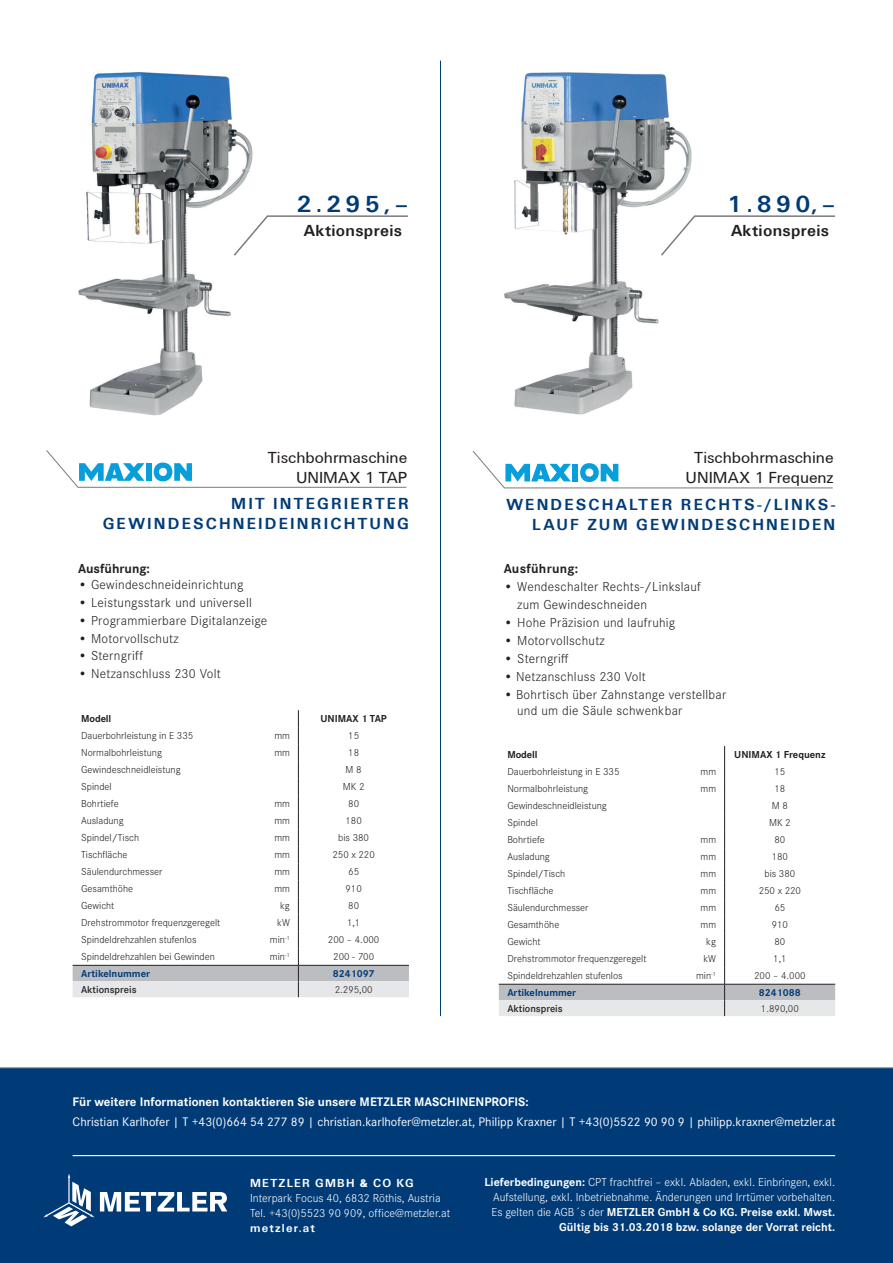
<style>
.page{position:relative;width:893px;height:1263px;background:#fff}
.page>*{position:absolute;margin:0;border:0;box-sizing:border-box;transform-origin:0 0}
.t1{font:700 24px "H+K Type";letter-spacing:.18em;color:#013b77}
.t2{font:700 16.5px/19.8px "H+K Type";letter-spacing:.13em;color:#013b77;text-align:right}
.t3{font:16.5px/19.8px "H+K Type";color:#231f20;text-align:center}
.t4{font:700 16.5px "H+K Type";letter-spacing:.02em;color:#231f20}
.t5{font:300 13.5px/18px "Corporate S Pro";letter-spacing:.02em;color:#231f20}
.t6{font:700 13.5px "Corporate S Pro";letter-spacing:.005em;color:#231f20}
.t7{font:12.9px "Corporate S Pro";color:#fff}
.t8{font:700 12.9px "Corporate S Pro";color:#fff}
.t9{font:300 12px/15px "Corporate S Pro";color:#fff;text-align:right}
.t10{font:700 12px "H+K Type";letter-spacing:.1em;color:#fff}
.t11{font:300 10.5px "Corporate S Pro";color:#231f20}
.t12{font:700 10.5px "Corporate S Pro";color:#013b77}
.t13{font:700 10.5px "Corporate S Pro";color:#231f20}
.t14{font:600 10.5px "Corporate S Pro";color:#231f20}
.s1{font-weight:700}
.s2{font-family:"Corporate S";font-weight:800}
</style>
<div class="page">
<img style="left:504px;top:72px;width:188px;height:342px">
<div style="left:0;top:1067px;width:893px;height:196px;background:#013b77"></div>
<hr style="left:440px;top:61px;width:1px;height:955px;background:#013b77">
<svg style="left:472px;top:451px;width:361px;height:38px"></svg>
<div style="left:573px;top:464px;width:5px;height:17px;background:#069edb"></div>
<svg style="left:46px;top:450px;width:361px;height:38px"></svg>
<div style="left:146px;top:463px;width:6px;height:18px;background:#069edb"></div>
<svg style="left:73px;top:710px;width:336px;height:287px"></svg>
<svg style="left:499px;top:746px;width:336px;height:270px"></svg>
<img style="left:78px;top:72px;width:174px;height:344px">
<svg style="left:100px;top:1192px;width:127px;height:19px"></svg>
<svg style="left:43px;top:1173px;width:51px;height:53px"></svg>
<svg style="left:232px;top:215px;width:176px;height:42px"></svg>
<svg style="left:659px;top:215px;width:176px;height:42px"></svg>
<hr style="left:73px;top:1155px;width:762px;height:1px;background:#fff">
<h1 class="t1" style="left:297px;top:190px;width:113px">2.295,–</h1>
<h2 class="t4" style="left:304px;top:222px;width:100px">Aktionspreis</h2>
<h2 class="t3" style="left:268px;top:448px;width:141px;text-align:right">Tischbohrmaschine<br>UNIMAX 1 TAP</h2>
<h2 class="t2" style="left:103px;top:494px;width:308px">MIT INTEGRIERTER<br>GEWINDESCHNEIDEINRICHTUNG</h2>
<p class="t6" style="left:78px;top:558px;width:73px">Ausführung:</p>
<p class="t5" style="left:78px;top:575px;width:167px">• Gewindeschneideinrichtung</p>
<p class="t5" style="left:78px;top:592px;width:175px">• Leistungsstark und universell</p>
<p class="t5" style="left:78px;top:610px;width:191px">• Programmierbare Digitalanzeige</p>
<p class="t5" style="left:78px;top:628px;width:102px">• Motorvollschutz</p>
<p class="t5" style="left:78px;top:646px;width:66px">• Sterngriff</p>
<p class="t5" style="left:78px;top:664px;width:144px">• Netzanschluss 230 Volt</p>
<p class="t13" style="left:81px;top:710px;width:32px">Modell</p>
<p class="t13" style="left:320px;top:710px;width:68px">UNIMAX 1 TAP</p>
<p class="t11" style="left:81px;top:728px;width:114px">Dauerbohrleistung in E 335</p>
<p class="t11" style="left:274px;top:728px;width:17px">mm</p>
<p class="t11" style="left:348px;top:728px;width:12px">15</p>
<p class="t11" style="left:81px;top:745px;width:82px">Normalbohrleistung</p>
<p class="t11" style="left:274px;top:745px;width:17px">mm</p>
<p class="t11" style="left:348px;top:745px;width:12px">18</p>
<p class="t11" style="left:81px;top:762px;width:101px">Gewindeschneidleistung</p>
<p class="t11" style="left:346px;top:762px;width:18px">M 8</p>
<p class="t11" style="left:81px;top:779px;width:32px">Spindel</p>
<p class="t11" style="left:343px;top:779px;width:23px">MK 2</p>
<p class="t11" style="left:81px;top:796px;width:39px">Bohrtiefe</p>
<p class="t11" style="left:274px;top:796px;width:17px">mm</p>
<p class="t11" style="left:348px;top:796px;width:12px">80</p>
<p class="t11" style="left:81px;top:813px;width:44px">Ausladung</p>
<p class="t11" style="left:274px;top:813px;width:17px">mm</p>
<p class="t11" style="left:345px;top:813px;width:18px">180</p>
<p class="t11" style="left:81px;top:830px;width:59px">Spindel/Tisch</p>
<p class="t11" style="left:274px;top:830px;width:17px">mm</p>
<p class="t11" style="left:338px;top:830px;width:32px">bis 380</p>
<p class="t11" style="left:81px;top:847px;width:48px">Tischfläche</p>
<p class="t11" style="left:274px;top:847px;width:17px">mm</p>
<p class="t11" style="left:332px;top:847px;width:44px">250 x 220</p>
<p class="t11" style="left:81px;top:864px;width:83px">Säulendurchmesser</p>
<p class="t11" style="left:274px;top:864px;width:17px">mm</p>
<p class="t11" style="left:348px;top:864px;width:12px">65</p>
<p class="t11" style="left:81px;top:881px;width:54px">Gesamthöhe</p>
<p class="t11" style="left:274px;top:881px;width:17px">mm</p>
<p class="t11" style="left:345px;top:881px;width:18px">910</p>
<p class="t11" style="left:81px;top:898px;width:35px">Gewicht</p>
<p class="t11" style="left:280px;top:898px;width:11px">kg</p>
<p class="t11" style="left:348px;top:898px;width:12px">80</p>
<p class="t11" style="left:81px;top:915px;width:141px">Drehstrommotor frequenzgeregelt</p>
<p class="t11" style="left:277px;top:915px;width:14px">kW</p>
<p class="t11" style="left:347px;top:915px;width:15px">1,1</p>
<p class="t11" style="left:81px;top:932px;width:117px">Spindeldrehzahlen stufenlos</p>
<p class="t11" style="left:270px;top:932px;width:22px">min<sup>-1</sup></p>
<p class="t11" style="left:328px;top:932px;width:53px">200 – 4.000</p>
<p class="t11" style="left:81px;top:949px;width:135px">Spindeldrehzahlen bei Gewinden</p>
<p class="t11" style="left:270px;top:949px;width:22px">min<sup>-1</sup></p>
<p class="t11" style="left:333px;top:949px;width:42px">200 - 700</p>
<p class="t12" style="left:81px;top:965px;width:70px">Artikelnummer</p>
<p class="t12" style="left:333px;top:965px;width:43px">8241097</p>
<p class="t14" style="left:81px;top:981px;width:57px">Aktionspreis</p>
<p class="t11" style="left:335px;top:982px;width:39px">2.295,00</p>
<h1 class="t1" style="left:727px;top:190px;width:109px">1.890,–</h1>
<h2 class="t4" style="left:731px;top:222px;width:100px">Aktionspreis</h2>
<h2 class="t3" style="left:686px;top:448px;width:150px">Tischbohrmaschine<br>UNIMAX 1 Frequenz</h2>
<h2 class="t2" style="left:506px;top:494px;width:331px">WENDESCHALTER RECHTS-/LINKS-<br>LAUF ZUM GEWINDESCHNEIDEN</h2>
<p class="t6" style="left:504px;top:558px;width:76px">Ausführung:</p>
<p class="t5" style="left:517px;top:577px;width:185px;text-indent:-14px"><span class="s1">•</span> Wendeschalter Rechts-/Linkslauf zum Gewindeschneiden</p>
<p class="t5" style="left:504px;top:613px;width:173px">• Hohe Präzision und laufruhig</p>
<p class="t5" style="left:504px;top:631px;width:103px">• Motorvollschutz</p>
<p class="t5" style="left:504px;top:649px;width:66px">• Sterngriff</p>
<p class="t5" style="left:504px;top:667px;width:144px">• Netzanschluss 230 Volt</p>
<p class="t5" style="left:517px;top:686px;width:210px;line-height:15.8px;text-indent:-14px">• Bohrtisch über Zahnstange verstellbar und um die Säule schwenkbar</p>
<p class="t13" style="left:507px;top:746px;width:32px">Modell</p>
<p class="t13" style="left:734px;top:746px;width:93px">UNIMAX 1 Frequenz</p>
<p class="t11" style="left:507px;top:764px;width:114px">Dauerbohrleistung in E 335</p>
<p class="t11" style="left:700px;top:764px;width:17px">mm</p>
<p class="t11" style="left:774px;top:764px;width:12px">15</p>
<p class="t11" style="left:507px;top:781px;width:82px">Normalbohrleistung</p>
<p class="t11" style="left:700px;top:781px;width:17px">mm</p>
<p class="t11" style="left:774px;top:781px;width:12px">18</p>
<p class="t11" style="left:507px;top:798px;width:101px">Gewindeschneidleistung</p>
<p class="t11" style="left:772px;top:798px;width:18px">M 8</p>
<p class="t11" style="left:507px;top:815px;width:32px">Spindel</p>
<p class="t11" style="left:769px;top:815px;width:23px">MK 2</p>
<p class="t11" style="left:507px;top:832px;width:39px">Bohrtiefe</p>
<p class="t11" style="left:700px;top:832px;width:17px">mm</p>
<p class="t11" style="left:774px;top:832px;width:12px">80</p>
<p class="t11" style="left:507px;top:849px;width:44px">Ausladung</p>
<p class="t11" style="left:700px;top:849px;width:17px">mm</p>
<p class="t11" style="left:772px;top:849px;width:18px">180</p>
<p class="t11" style="left:507px;top:866px;width:59px">Spindel/Tisch</p>
<p class="t11" style="left:700px;top:866px;width:17px">mm</p>
<p class="t11" style="left:764px;top:866px;width:32px">bis 380</p>
<p class="t11" style="left:507px;top:883px;width:48px">Tischfläche</p>
<p class="t11" style="left:700px;top:883px;width:17px">mm</p>
<p class="t11" style="left:759px;top:883px;width:44px">250 x 220</p>
<p class="t11" style="left:507px;top:900px;width:83px">Säulendurchmesser</p>
<p class="t11" style="left:700px;top:900px;width:17px">mm</p>
<p class="t11" style="left:774px;top:900px;width:12px">65</p>
<p class="t11" style="left:507px;top:917px;width:54px">Gesamthöhe</p>
<p class="t11" style="left:700px;top:917px;width:17px">mm</p>
<p class="t11" style="left:772px;top:917px;width:18px">910</p>
<p class="t11" style="left:507px;top:934px;width:35px">Gewicht</p>
<p class="t11" style="left:706px;top:934px;width:11px">kg</p>
<p class="t11" style="left:774px;top:934px;width:12px">80</p>
<p class="t11" style="left:507px;top:951px;width:141px">Drehstrommotor frequenzgeregelt</p>
<p class="t11" style="left:703px;top:951px;width:14px">kW</p>
<p class="t11" style="left:773px;top:951px;width:15px">1,1</p>
<p class="t11" style="left:507px;top:968px;width:117px">Spindeldrehzahlen stufenlos</p>
<p class="t11" style="left:696px;top:968px;width:22px">min<sup>-1</sup></p>
<p class="t11" style="left:754px;top:968px;width:53px">200 – 4.000</p>
<p class="t12" style="left:507px;top:984px;width:70px">Artikelnummer</p>
<p class="t12" style="left:759px;top:984px;width:43px">8241088</p>
<p class="t14" style="left:507px;top:1000px;width:57px">Aktionspreis</p>
<p class="t11" style="left:761px;top:1001px;width:39px">1.890,00</p>
<p class="t8" style="left:73px;top:1092px;width:458px">Für weitere Informationen kontaktieren Sie unsere METZLER MASCHINENPROFIS:</p>
<p class="t7" style="left:73px;top:1112px;width:764px">Christian Karlhofer | T +43(0)664 54 277 89 | christian.karlhofer@metzler.at, Philipp Kraxner | T +43(0)5522 90 90 9 | philipp.kraxner@metzler.at</p>
<p class="t10" style="left:250px;top:1176px;width:165px">METZLER GMBH <span class="s2">&amp;</span> CO KG</p>
<p class="t9" style="left:250px;top:1189px;width:202px;text-align:left">Interpark Focus 40, 6832 Röthis, Austria<br>Tel. +43(0)5523 90 909, office@metzler.at</p>
<p class="t10" style="left:250px;top:1221px;width:66px">metzler.at</p>
<p class="t9" style="left:484px;top:1174px;width:352px"><span class="s1">Lieferbedingungen:</span> CPT frachtfrei – exkl. Abladen, exkl. Einbringen, exkl.<br>Aufstellung, exkl. Inbetriebnahme. Änderungen und Irrtümer vorbehalten.<br>Es gelten die AGB´s der <span class="s1">METZLER GmbH &amp; Co KG. Preise exkl. Mwst.<br>Gültig bis 31.03.2018 bzw. solange der Vorrat reicht.</span></p>
</div>
